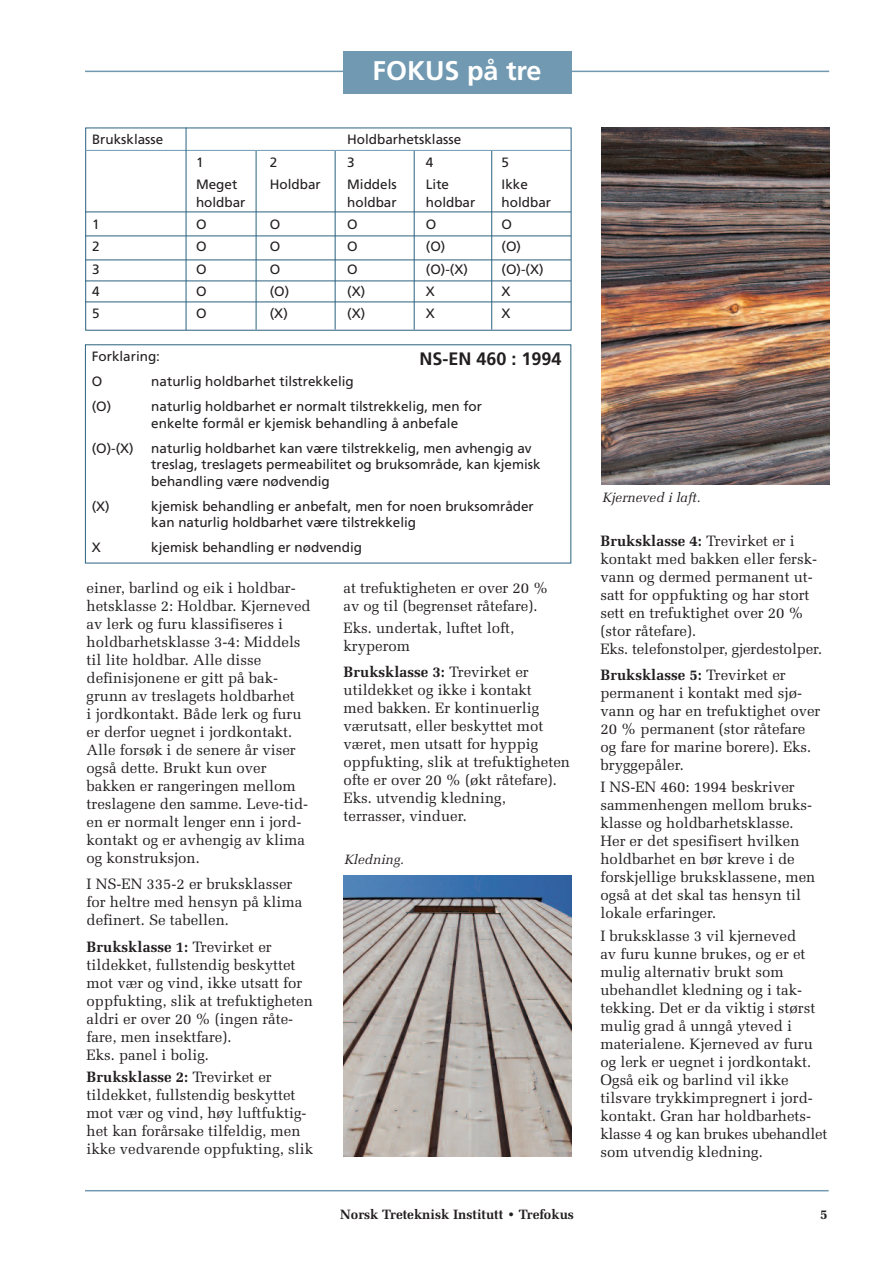
<style>
.page{position:relative;width:893px;height:1263px;background:#fff}
.page>*{position:absolute;margin:0;border:0;box-sizing:border-box;transform-origin:0 0}
.t1{font:700 27px "Frutiger";color:#fff}
.t2{font:700 18px "Frutiger";color:#231f20}
.t3{font:15px/18px "Melior";color:#231f20}
.t4{font:13.5px/16.5px "Frutiger";color:#231f20}
.t5{font:700 13.5px "Melior";color:#231f20}
.t6{font:italic 13.5px "Melior";color:#231f20}
.s1{font-weight:700}
</style>
<div class="page">
<hr style="left:85px;top:71px;width:744px;height:1px;background:#7199b1">
<hr style="left:85px;top:1190px;width:744px;height:1px;background:#7199b1">
<div style="left:343px;top:51px;width:228px;height:43px;background:#7199b1"></div>
<div style="left:85px;top:128px;width:486px;height:203px;border:1px solid #2b627f"></div>
<hr style="left:85px;top:150px;width:486px;height:1px;background:#7199b1">
<hr style="left:85px;top:212px;width:486px;height:1px;background:#2b627f">
<hr style="left:85px;top:236px;width:486px;height:1px;background:#2b627f">
<hr style="left:85px;top:260px;width:486px;height:1px;background:#2b627f">
<hr style="left:85px;top:281px;width:486px;height:1px;background:#2b627f">
<hr style="left:85px;top:302px;width:486px;height:1px;background:#2b627f">
<hr style="left:186px;top:128px;width:1px;height:202px;background:#2b627f">
<hr style="left:256px;top:151px;width:1px;height:179px;background:#2b627f">
<hr style="left:335px;top:151px;width:1px;height:179px;background:#2b627f">
<hr style="left:414px;top:151px;width:1px;height:179px;background:#2b627f">
<hr style="left:491px;top:151px;width:1px;height:179px;background:#2b627f">
<img style="left:601px;top:128px;width:228px;height:357px">
<img style="left:343px;top:875px;width:228px;height:282px">
<h1 class="t1" style="left:373px;top:59px;width:171px">FOKUS på tre</h1>
<p class="t4" style="left:92px;top:133px;width:73px">Bruksklasse</p>
<p class="t4" style="left:347px;top:133px;width:116px">Holdbarhetsklasse</p>
<p class="t4" style="left:196px;top:155px;width:9px">1</p>
<p class="t4" style="left:270px;top:155px;width:9px">2</p>
<p class="t4" style="left:347px;top:155px;width:9px">3</p>
<p class="t4" style="left:426px;top:155px;width:9px">4</p>
<p class="t4" style="left:502px;top:155px;width:9px">5</p>
<p class="t4" style="left:196px;top:177px;width:43px">Meget</p>
<p class="t4" style="left:270px;top:177px;width:52px">Holdbar</p>
<p class="t4" style="left:347px;top:177px;width:51px">Middels</p>
<p class="t4" style="left:426px;top:177px;width:25px">Lite</p>
<p class="t4" style="left:502px;top:177px;width:28px">Ikke</p>
<p class="t4" style="left:196px;top:195px;width:51px">holdbar</p>
<p class="t4" style="left:347px;top:195px;width:51px">holdbar</p>
<p class="t4" style="left:426px;top:195px;width:51px">holdbar</p>
<p class="t4" style="left:502px;top:195px;width:51px">holdbar</p>
<p class="t4" style="left:92px;top:217px;width:9px">1</p>
<p class="t4" style="left:196px;top:217px;width:12px">O</p>
<p class="t4" style="left:270px;top:217px;width:12px">O</p>
<p class="t4" style="left:347px;top:217px;width:12px">O</p>
<p class="t4" style="left:426px;top:217px;width:12px">O</p>
<p class="t4" style="left:502px;top:217px;width:12px">O</p>
<p class="t4" style="left:92px;top:240px;width:9px">2</p>
<p class="t4" style="left:196px;top:240px;width:12px">O</p>
<p class="t4" style="left:270px;top:240px;width:12px">O</p>
<p class="t4" style="left:347px;top:240px;width:12px">O</p>
<p class="t4" style="left:426px;top:240px;width:21px">(O)</p>
<p class="t4" style="left:502px;top:240px;width:21px">(O)</p>
<p class="t4" style="left:92px;top:262px;width:9px">3</p>
<p class="t4" style="left:196px;top:262px;width:12px">O</p>
<p class="t4" style="left:270px;top:262px;width:12px">O</p>
<p class="t4" style="left:347px;top:262px;width:12px">O</p>
<p class="t4" style="left:426px;top:262px;width:43px">(O)-(X)</p>
<p class="t4" style="left:502px;top:262px;width:43px">(O)-(X)</p>
<p class="t4" style="left:92px;top:284px;width:9px">4</p>
<p class="t4" style="left:196px;top:284px;width:12px">O</p>
<p class="t4" style="left:270px;top:284px;width:21px">(O)</p>
<p class="t4" style="left:347px;top:284px;width:19px">(X)</p>
<p class="t4" style="left:426px;top:284px;width:11px">X</p>
<p class="t4" style="left:502px;top:284px;width:11px">X</p>
<p class="t4" style="left:92px;top:306px;width:9px">5</p>
<p class="t4" style="left:196px;top:306px;width:12px">O</p>
<p class="t4" style="left:270px;top:306px;width:19px">(X)</p>
<p class="t4" style="left:347px;top:306px;width:19px">(X)</p>
<p class="t4" style="left:426px;top:306px;width:11px">X</p>
<p class="t4" style="left:502px;top:306px;width:11px">X</p>
<p class="t4" style="left:92px;top:345px;width:70px;line-height:25px">Forklaring:<br>O</p>
<p class="t2" style="left:419px;top:352px;width:144px">NS-EN 460 : 1994</p>
<p class="t4" style="left:151px;top:374px;width:204px">naturlig holdbarhet tilstrekkelig</p>
<p class="t4" style="left:92px;top:399px;width:21px">(O)</p>
<p class="t4" style="left:151px;top:399px;width:332px">naturlig holdbarhet er normalt tilstrekkelig, men for enkelte formål er kjemisk behandling å anbefale</p>
<p class="t4" style="left:92px;top:441px;width:43px">(O)-(X)</p>
<p class="t4" style="left:151px;top:441px;width:391px">naturlig holdbarhet kan være tilstrekkelig, men avhengig av treslag, treslagets permeabilitet og bruksområde, kan kjemisk behandling være nødvendig</p>
<p class="t4" style="left:92px;top:499px;width:19px">(X)</p>
<p class="t4" style="left:151px;top:499px;width:384px">kjemisk behandling er anbefalt, men for noen bruksområder kan naturlig holdbarhet være tilstrekkelig</p>
<p class="t4" style="left:92px;top:540px;width:11px">X</p>
<p class="t4" style="left:151px;top:540px;width:212px">kjemisk behandling er nødvendig</p>
<p class="t3" style="left:87px;top:578px;width:226px">einer, barlind og eik i holdbar&shy;hetsklasse 2: Holdbar. Kjerneved av lerk og furu klassifiseres i holdbarhetsklasse 3-4: Middels til lite holdbar. Alle disse definisjonene er gitt på bak&shy;grunn av treslagets holdbarhet<br>i jordkontakt. Både lerk og furu er derfor uegnet i jordkontakt.<br>Alle forsøk i de senere år viser også dette. Brukt kun over bakken er rangeringen mellom treslagene den samme. Leve-tid&shy;en er normalt lenger enn i jord&shy;kontakt og er avhengig av klima og konstruksjon.</p>
<p class="t3" style="left:87px;top:875px;width:217px">I NS-EN 335-2 er bruksklasser for heltre med hensyn på klima definert. Se tabellen.</p>
<p class="t3" style="left:87px;top:937px;width:228px"><span class="s1">Bruksklasse 1:</span> Trevirket er tildekket, fullstendig beskyttet mot vær og vind, ikke utsatt for oppfukting, slik at trefuktigheten aldri er over 20 % (ingen råte&shy;fare, men insektfare).<br>Eks. panel i bolig.</p>
<p class="t3" style="left:87px;top:1068px;width:228px"><span class="s1">Bruksklasse 2:</span> Trevirket er tildekket, fullstendig beskyttet mot vær og vind, høy luftfuktig&shy;het kan forårsake tilfeldig, men ikke vedvarende oppfukting, slik</p>
<p class="t3" style="left:343px;top:578px;width:206px">at trefuktigheten er over 20 % av og til (begrenset råtefare).</p>
<p class="t3" style="left:343px;top:619px;width:172px">Eks. undertak, luftet loft, kryperom</p>
<p class="t3" style="left:343px;top:663px;width:228px"><span class="s1">Bruksklasse 3:</span> Trevirket er utildekket og ikke i kontakt<br>med bakken. Er kontinuerlig værutsatt, eller beskyttet mot været, men utsatt for hyppig oppfukting, slik at trefuktigheten ofte er over 20 % (økt råtefare).<br>Eks. utvendig kledning, terrasser, vinduer.</p>
<p class="t6" style="left:344px;top:851px;width:61px">Kledning.</p>
<p class="t6" style="left:602px;top:490px;width:100px">Kjerneved i laft.</p>
<p class="t3" style="left:600px;top:531px;width:223px"><span class="s1">Bruksklasse 4:</span> Trevirket er i kontakt med bakken eller fersk&shy;vann og dermed permanent ut&shy;satt for oppfukting og har stort sett en trefuktighet over 20 % (stor råtefare).<br>Eks. telefonstolper, gjerdestolper.</p>
<p class="t3" style="left:600px;top:666px;width:221px"><span class="s1">Bruksklasse 5:</span> Trevirket er permanent i kontakt med sjø&shy;vann og har en trefuktighet over<br>20 % permanent (stor råtefare og fare for marine borere). Eks. bryggepåler.</p>
<p class="t3" style="left:600px;top:778px;width:216px">I NS-EN 460: 1994 beskriver sammenhengen mellom bruks&shy;klasse og holdbarhetsklasse.<br>Her er det spesifisert hvilken holdbarhet en bør kreve i de forskjellige bruksklassene, men også at det skal tas hensyn til lokale erfaringer.</p>
<p class="t3" style="left:600px;top:926px;width:228px">I bruksklasse 3 vil kjerneved<br>av furu kunne brukes, og er et mulig alternativ brukt som ubehandlet kledning og i tak&shy;tekking. Det er da viktig i størst mulig grad å unngå yteved i materialene. Kjerneved av furu og lerk er uegnet i jordkontakt.<br>Også eik og barlind vil ikke tilsvare trykkimpregnert i jord&shy;kontakt. Gran har holdbarhets&shy;klasse 4 og kan brukes ubehandlet som utvendig kledning.</p>
<p class="t5" style="left:340px;top:1207px;width:235px">Norsk Treteknisk Institutt • Trefokus</p>
<p class="t5" style="left:820px;top:1207px;width:9px">5</p>
</div>
